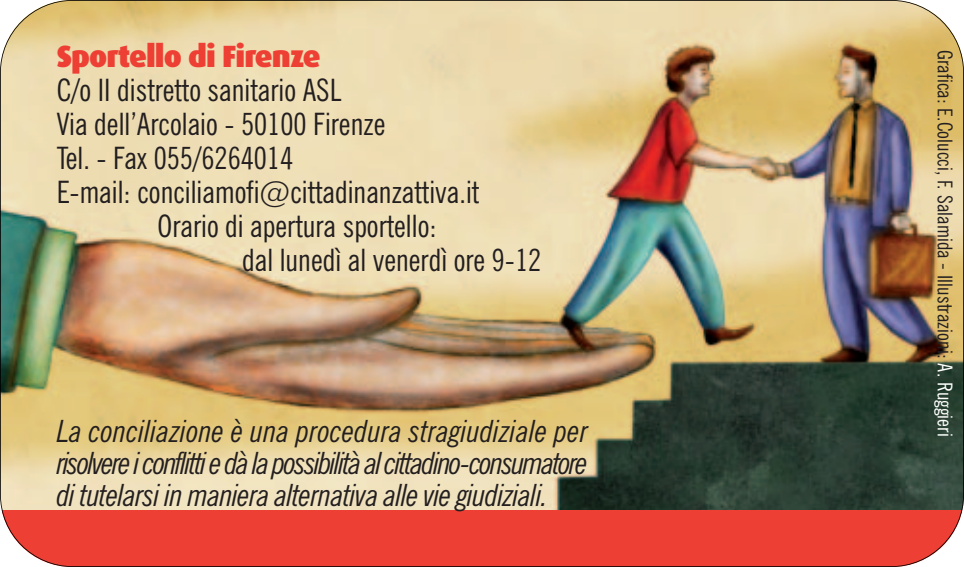
<style>
.page{position:relative;width:964px;height:567px;background:#fff}
.page>*{position:absolute;margin:0;border:0;box-sizing:border-box;transform-origin:0 0}
.t1{font:condensed 30.8px "News Gothic BT";color:#231f20}
.t2{font:italic condensed 30.8px/32px "News Gothic BT";letter-spacing:-.02em;color:#231f20;text-align:justify}
.t3{font:900 30.8px "Dax";letter-spacing:-.03em;color:#ee3f34}
.t4{font:condensed 20.4px "News Gothic BT";letter-spacing:.005em;color:#231f20}
.s1{color:#fff}
</style>
<div class="page">
<img style="left:0;top:0;width:964px;height:567px">
<p class="t3" style="left:57px;top:43px;width:265px">Sportello di Firenze</p>
<p class="t1" style="left:57px;top:79px;width:286px">C/o II distretto sanitario ASL</p>
<p class="t1" style="left:57px;top:113px;width:330px">Via dell’Arcolaio - 50100 Firenze</p>
<p class="t1" style="left:57px;top:147px;width:238px">Tel. - Fax 055/6264014</p>
<p class="t1" style="left:57px;top:181px;width:424px">E-mail: conciliamofi@cittadinanzattiva.it</p>
<p class="t1" style="left:157px;top:215px;width:281px">Orario di apertura sportello:</p>
<p class="t1" style="left:242px;top:249px;width:301px">dal lunedì al venerdì ore 9-12</p>
<p class="t2" style="left:57px;top:417px;width:533px">La conciliazione è una procedura stragiudiziale per risolvere i conflitti e dà la possibilità al cittadino-consumatore di tutelarsi in maniera alternativa alle vie giudiziali.</p>
<p class="t4" style="left:952px;top:50px;width:388px;rotate:90deg">Grafica: E.Colucci, F. Salamida - Illustrazioni: <span class="s1">A. Ruggieri</span></p>
</div>
